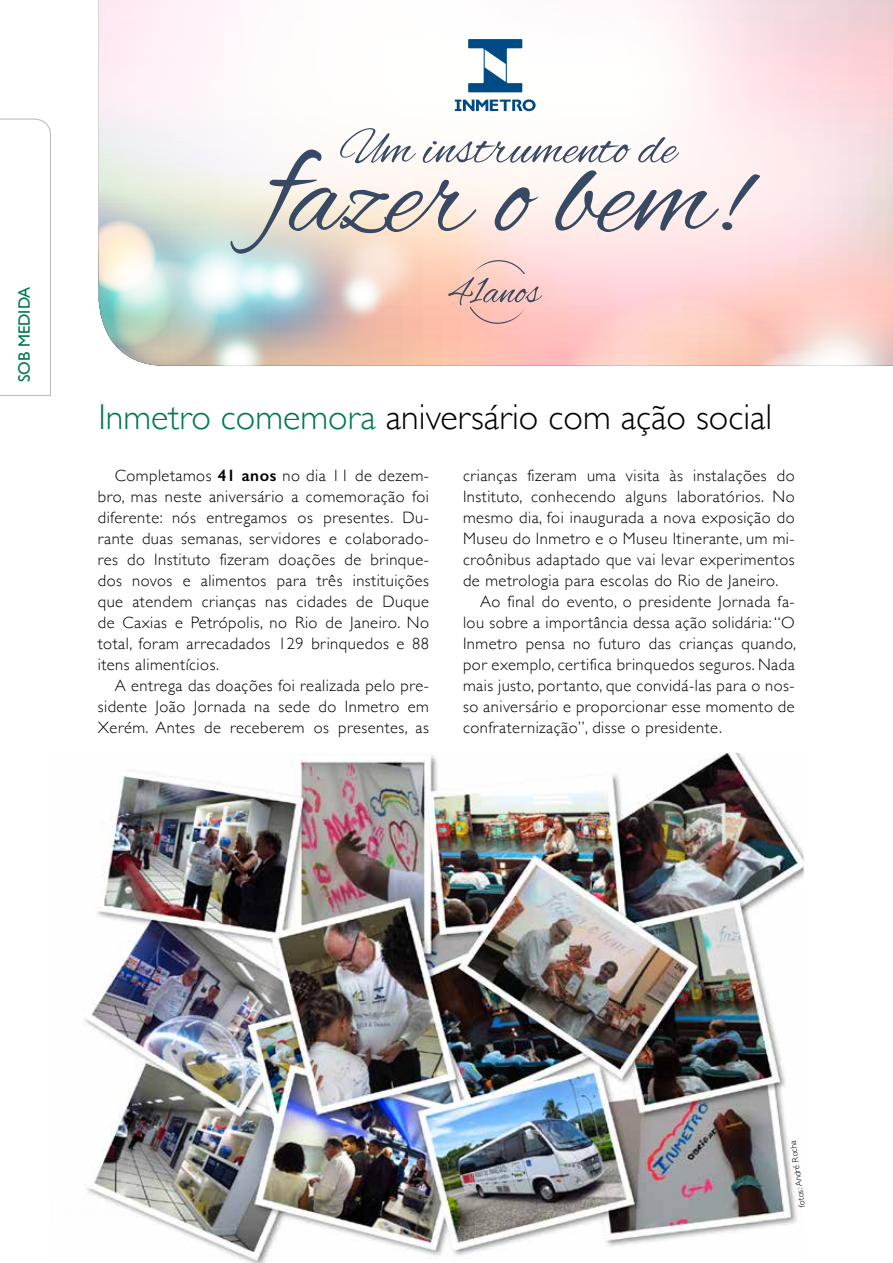
<style>
.page{position:relative;width:893px;height:1263px;background:#fff}
.page>*{position:absolute;margin:0;border:0;box-sizing:border-box;transform-origin:0 0}
.t1{font:300 36px "Gill Sans";color:#000}
.t2{font:300 16.5px/21px "Gill Sans";letter-spacing:.03em;color:#000;text-align:justify}
.t3{font:16.5px "Gill Sans";color:#00794e}
.t4{font:300 9px "Gill Sans";color:#000}
.s1{color:#00794e}
.s2{font-weight:600}
</style>
<div class="page">
<img style="left:84px;top:753px;width:720px;height:510px">
<svg style="left:0;top:118px;width:51px;height:278px"></svg>
<svg style="left:99px;top:0;width:794px;height:128px"></svg>
<svg style="left:455px;top:99px;width:81px;height:12px"></svg>
<svg style="left:468px;top:39px;width:54px;height:53px"></svg>
<svg style="left:99px;top:128px;width:794px;height:238px"></svg>
<p class="t3" style="left:15px;top:382px;width:97px;rotate:-90deg">SOB MEDIDA</p>
<h1 class="t1" style="left:98px;top:389px;width:675px"><span class="s1">Inmetro comemora</span> aniversário com ação social</h1>
<p class="t2" style="left:463px;top:464px;width:333px">crianças fizeram uma visita às instalações do</p>
<p class="t2" style="left:463px;top:485px;width:333px">Instituto, conhecendo alguns laboratórios. No</p>
<p class="t2" style="left:463px;top:506px;width:333px">mesmo dia, foi inaugurada a nova exposição do</p>
<p class="t2" style="left:463px;top:527px;width:333px">Museu do Inmetro e o Museu Itinerante, um mi-</p>
<p class="t2" style="left:463px;top:548px;width:333px">croônibus adaptado que vai levar experimentos</p>
<p class="t2" style="left:463px;top:569px;width:317px">de metrologia para escolas do Rio de Janeiro.</p>
<p class="t2" style="left:480px;top:590px;width:316px">Ao final do evento, o presidente Jornada fa-</p>
<p class="t2" style="left:463px;top:611px;width:333px">lou sobre a importância dessa ação solidária: “O</p>
<p class="t2" style="left:463px;top:632px;width:334px">Inmetro pensa no futuro das crianças quando,</p>
<p class="t2" style="left:463px;top:653px;width:333px">por exemplo, certifica brinquedos seguros. Nada</p>
<p class="t2" style="left:463px;top:674px;width:333px">mais justo, portanto, que convidá-las para o nos-</p>
<p class="t2" style="left:463px;top:695px;width:333px">so aniversário e proporcionar esse momento de</p>
<p class="t2" style="left:463px;top:716px;width:260px">confraternização”, disse o presidente.</p>
<p class="t2" style="left:98px;top:465px;width:333px;text-indent:17px">Completamos <span class="s2">41 anos</span> no dia 11 de dezem&shy;bro, mas neste aniversário a comemoração foi diferente: nós entregamos os presentes. Du&shy;rante duas semanas, servidores e colaborado&shy;res do Instituto fizeram doações de brinque&shy;dos novos e alimentos para três instituições que atendem crianças nas cidades de Duque de Caxias e Petrópolis, no Rio de Janeiro. No total, foram arrecadados 129 brinquedos e 88 itens alimentícios.</p>
<p class="t2" style="left:98px;top:675px;width:333px;text-indent:17px">A entrega das doações foi realizada pelo pre&shy;sidente João Jornada na sede do Inmetro em Xerém. Antes de receberem os presentes, as</p>
<p class="t4" style="left:795px;top:1208px;width:69px;rotate:-98deg">fotos: André Rocha</p>
</div>
